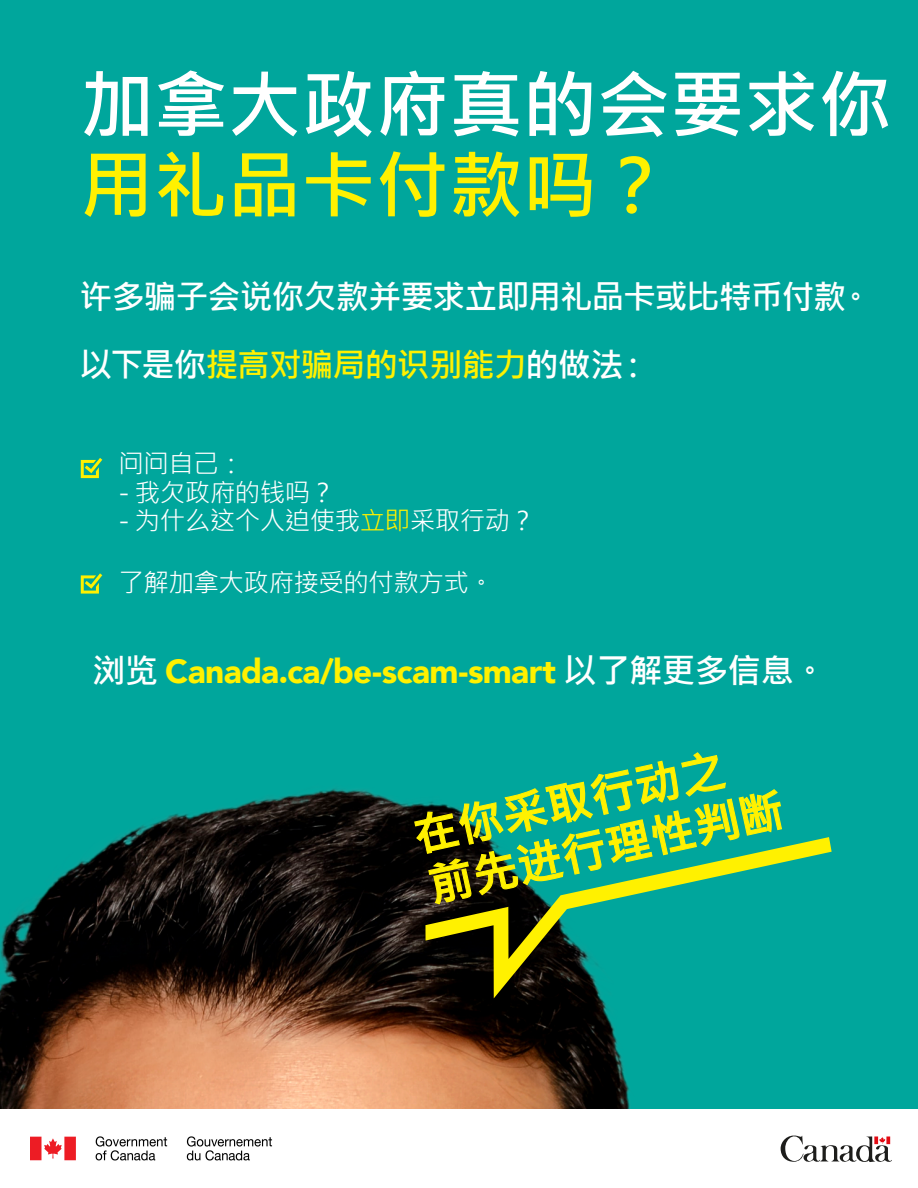
<style>
.page{position:relative;width:918px;height:1188px;background:#00a69c}
.page>*{position:absolute;margin:0;border:0;box-sizing:border-box;transform-origin:0 0}
.t1{font:73.8px "Microsoft Jheng Hei UI Bold";color:#fff}
.t2{font:73.8px "Microsoft Jheng Hei UI Bold";color:#fff100}
.t3{font:45.45px/51.9px "Microsoft Jheng Hei UI Bold";color:#fff100}
.t4{font:900 33.45px "Avenir";letter-spacing:-.015em;color:#fff100}
.t5{font:33px/67.5px "Microsoft Jheng Hei UI Bold";letter-spacing:-.035em;color:#fff}
.t6{font:25.5px "Microsoft Jheng Hei UI Regular";letter-spacing:-.02em;color:#fff}
.s1{color:#fff100}
.s2{font-family:"Microsoft Jheng Hei UI Bold";font-weight:400;color:#fff}
</style>
<div class="page">
<div style="left:0;top:1109px;width:918px;height:79px;background:#fff"></div>
<img style="left:31px;top:1136px;width:242px;height:25px">
<svg style="left:781px;top:1135px;width:111px;height:27px"></svg>
<img style="left:0;top:789px;width:630px;height:320px">
<svg style="left:81px;top:458px;width:21px;height:20px"></svg>
<svg style="left:81px;top:573px;width:21px;height:21px"></svg>
<svg style="left:425px;top:837px;width:407px;height:161px"></svg>
<svg style="left:413px;top:752px;width:370px;height:153px"></svg>
<h1 class="t1" style="left:80px;top:59px;width:813px">加拿大政府真的会要求你</h1>
<h1 class="t2" style="left:80px;top:139px;width:592px">用礼品卡付款吗？</h1>
<p class="t5" style="left:80px;top:263px;width:794px">许多骗子会说你欠款并要求立即用礼品卡或比特币付款。以下是你<span class="s1">提高对骗局的识别能力</span>的做法：</p>
<p class="t6" style="left:118px;top:448px;width:127px">问问自己：</p>
<p class="t6" style="left:118px;top:476px;width:218px">- 我欠政府的钱吗？</p>
<p class="t6" style="left:118px;top:505px;width:418px">- 为什么这个人迫使我<span class="s1">立即</span>采取行动？</p>
<p class="t6" style="left:118px;top:566px;width:377px">了解加拿大政府接受的付款方式。</p>
<h3 class="t4" style="left:92px;top:643px;width:736px"><span class="s2">浏览</span> Canada.ca/be-scam-smart <span class="s2">以了解更多信息。</span></h3>
<h2 class="t3" style="left:408px;top:810px;width:369px;rotate:-12deg">在你采取行动之前先进行理性判断</h2>
</div>
